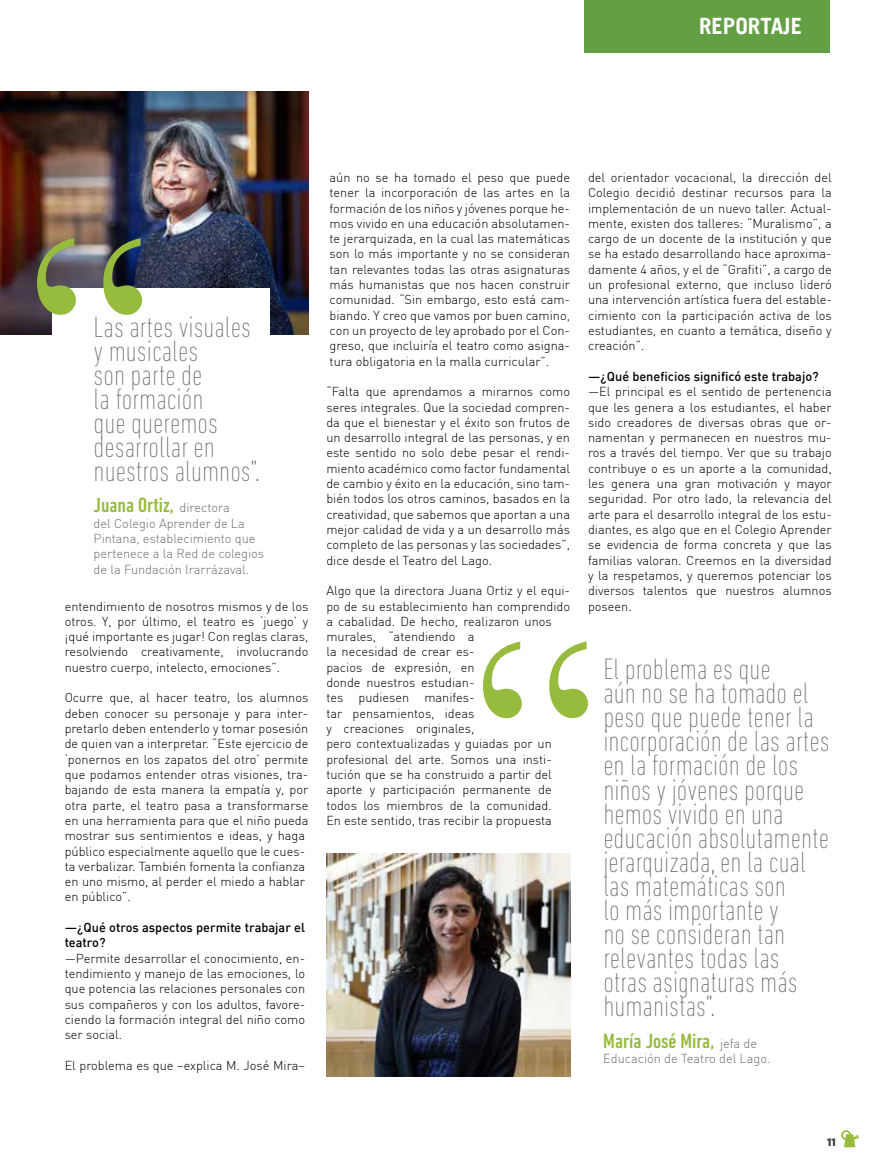
<style>
.page{position:relative;width:893px;height:1170px;background:#fff}
.page>*{position:absolute;margin:0;border:0;box-sizing:border-box;transform-origin:0 0}
.t1{font:200 condensed 30px/24px "DIN Next LT Pro";color:#6d6e71}
.t2{font:700 22.5px "Trade Gothic LT";color:#fff}
.t3{font:500 condensed 21px "DIN Next LT Pro";color:#97bb3d}
.t4{font:300 12.75px/15.3px "DIN";color:#000;text-align:justify}
.t5{font:300 12.75px/15.3px "DIN";color:#6d6e71}
.t6{font:500 12.75px/15.3px "DIN";color:#000}
.t7{font:700 10.5px "Gotham HTF";color:#454649}
.s1{font-family:"DIN";font-weight:300;font-stretch:normal;font-size:12.75px;color:#6d6e71}
</style>
<div class="page">
<svg style="left:841px;top:1130px;width:18px;height:16px"></svg>
<div style="left:584px;top:0;width:246px;height:53px;background:#639f45"></div>
<img style="left:0;top:91px;width:308px;height:243px">
<img style="left:326px;top:853px;width:244px;height:223px">
<div style="left:52px;top:288px;width:218px;height:297px;background:#fff"></div>
<img style="left:37px;top:238px;width:105px;height:77px">
<svg style="left:483px;top:641px;width:105px;height:77px"></svg>
<h2 class="t2" style="left:699px;top:13px;width:104px">REPORTAJE</h2>
<h1 class="t1" style="left:94px;top:315px;width:168px">Las artes visuales y musicales<br>son parte de<br>la formación<br>que queremos desarrollar en nuestros alumnos”.</h1>
<h3 class="t3" style="left:94px;top:493px;width:138px">Juana Ortiz, <span class="s1">directora</span></h3>
<p class="t5" style="left:94px;top:515px;width:172px">del Colegio Aprender de La<br>Pintana, establecimiento que pertenece a la Red de colegios de la Fundación Irarrázaval.</p>
<p class="t4" style="left:65px;top:598px;width:245px">entendimiento de nosotros mismos y de los otros. Y, por último, el teatro es ‘juego’ y ¡qué importante es jugar! Con reglas claras, resolviendo creativamente, involucrando nuestro cuerpo, intelecto, emociones”.</p>
<p class="t4" style="left:65px;top:690px;width:245px;text-align:left">Ocurre que, al hacer teatro, los alumnos deben conocer su personaje y para inter&shy;pretarlo deben entenderlo y tomar posesión de quien van a interpretar. “Este ejercicio de ‘ponernos en los zapatos del otro’ permite que podamos entender otras visiones, tra&shy;bajando de esta manera la empatía y, por otra parte, el teatro pasa a transformarse en una herramienta para que el niño pueda mostrar sus sentimientos e ideas, y haga público especialmente aquello que le cues&shy;ta verbalizar. También fomenta la confianza en uno mismo, al perder el miedo a hablar en público”.</p>
<p class="t6" style="left:65px;top:919px;width:242px">—¿Qué otros aspectos permite trabajar el teatro?</p>
<p class="t4" style="left:65px;top:950px;width:242px">—Permite desarrollar el conocimiento, en&shy;tendimiento y manejo de las emociones, lo que potencia las relaciones personales con sus compañeros y con los adultos, favore&shy;ciendo la formación integral del niño como ser social.</p>
<p class="t4" style="left:65px;top:1057px;width:242px">El problema es que –explica M. José Mira–</p>
<p class="t4" style="left:330px;top:169px;width:242px">aún no se ha tomado el peso que puede tener la incorporación de las artes en la formación de los niños y jóvenes porque he&shy;mos vivido en una educación absolutamen&shy;te jerarquizada, en la cual las matemáticas son lo más importante y no se consideran tan relevantes todas las otras asignaturas más humanistas que nos hacen construir comunidad. “Sin embargo, esto está cam&shy;biando. Y creo que vamos por buen camino, con un proyecto de ley aprobado por el Con&shy;greso, que incluiría el teatro como asigna&shy;tura obligatoria en la malla curricular”.</p>
<p class="t4" style="left:326px;top:384px;width:245px">“Falta que aprendamos a mirarnos como seres integrales. Que la sociedad compren&shy;da que el bienestar y el éxito son frutos de un desarrollo integral de las personas, y en este sentido no solo debe pesar el rendi&shy;miento académico como factor fundamental de cambio y éxito en la educación, sino tam&shy;bién todos los otros caminos, basados en la creatividad, que sabemos que aportan a una mejor calidad de vida y a un desarrollo más completo de las personas y las sociedades”, dice desde el Teatro del Lago.</p>
<p class="t4" style="left:326px;top:583px;width:245px;text-align:left">Algo que la directora Juana Ortiz y el equi&shy;po de su establecimiento han comprendido a cabalidad. De hecho, realizaron unos murales, “atendiendo a<br>la necesidad de crear es-<br>pacios de expresión, en<br>donde nuestros estudian-<br>tes pudiesen manifes-<br>tar pensamientos, ideas<br>y creaciones originales,<br>pero contextualizadas y guiadas por un profesional del arte. Somos una insti&shy;tución que se ha construido a partir del aporte y participación permanente de todos los miembros de la comunidad.<br>En este sentido, tras recibir la propuesta</p>
<p class="t4" style="left:588px;top:169px;width:245px">del orientador vocacional, la dirección del Colegio decidió destinar recursos para la implementación de un nuevo taller. Actual&shy;mente, existen dos talleres: “Muralismo”, a cargo de un docente de la institución y que se ha estado desarrollando hace aproxima&shy;damente 4 años, y el de “Grafiti”, a cargo de un profesional externo, que incluso lideró una intervención artística fuera del estable&shy;cimiento con la participación activa de los estudiantes, en cuanto a temática, diseño y creación”.</p>
<p class="t6" style="left:588px;top:368px;width:232px">—¿Qué beneficios significó este trabajo?</p>
<p class="t4" style="left:588px;top:384px;width:245px">—El principal es el sentido de pertenencia que les genera a los estudiantes, el haber sido creadores de diversas obras que or&shy;namentan y permanecen en nuestros mu&shy;ros a través del tiempo. Ver que su trabajo contribuye o es un aporte a la comunidad, les genera una gran motivación y mayor seguridad. Por otro lado, la relevancia del arte para el desarrollo integral de los estu&shy;diantes, es algo que en el Colegio Aprender se evidencia de forma concreta y que las familias valoran. Creemos en la diversidad y la respetamos, y queremos potenciar los diversos talentos que nuestros alumnos poseen.</p>
<p class="t1" style="left:603px;top:657px;width:228px">El problema es que<br>aún no se ha tomado el peso que puede tener la incorporación de las artes en la formación de los niños y jóvenes porque hemos vivido en una educación absolutamente jerarquizada, en la cual las matemáticas son<br>lo más importante y<br>no se consideran tan relevantes todas las otras asignaturas más humanistas”.</p>
<h3 class="t3" style="left:603px;top:1028px;width:155px">María José Mira, <span class="s1">jefa de</span></h3>
<p class="t5" style="left:603px;top:1050px;width:169px">Educación de Teatro del Lago.</p>
<p class="t7" style="left:827px;top:1135px;width:10px">11</p>
</div>
